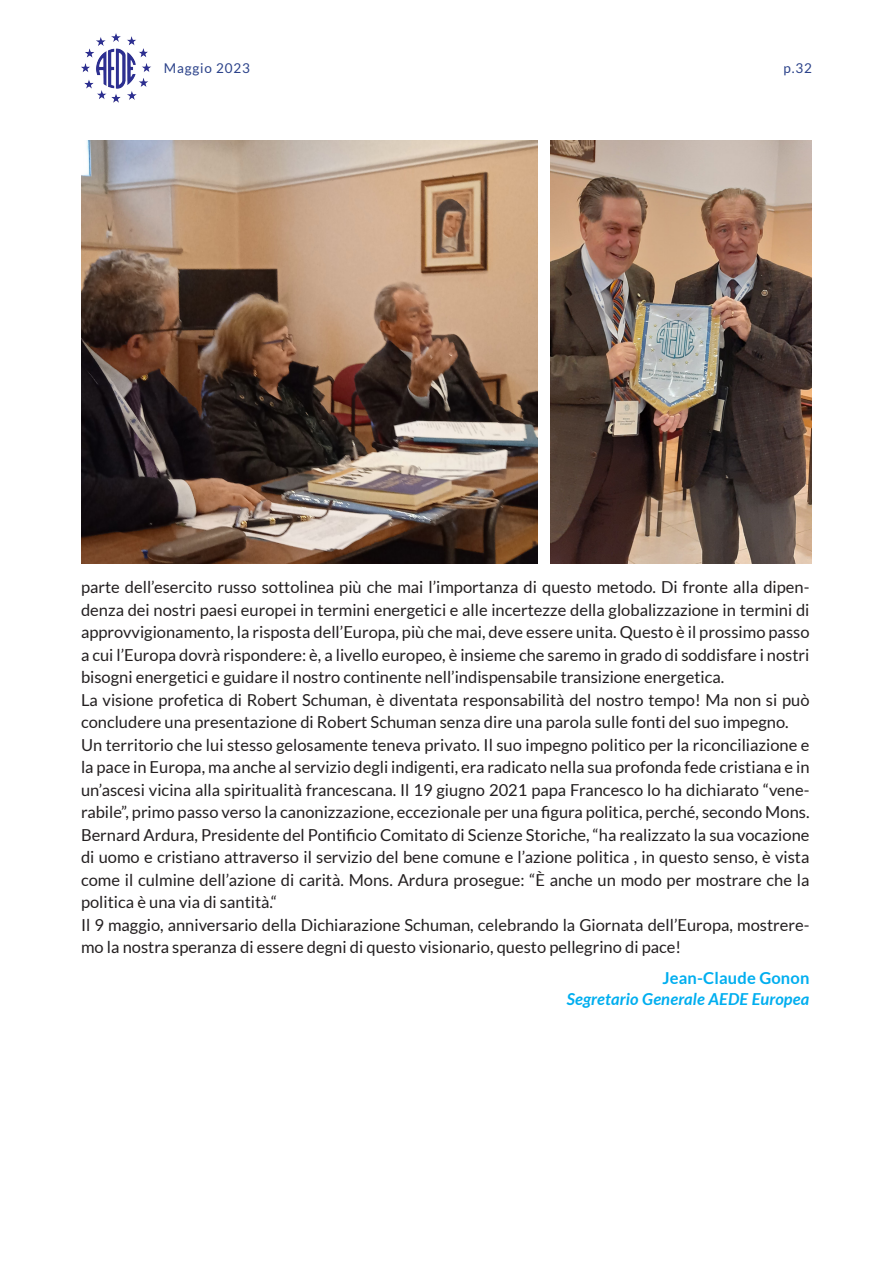
<style>
.page{position:relative;width:893px;height:1263px;background:#fff}
.page>*{position:absolute;margin:0;border:0;box-sizing:border-box;transform-origin:0 0}
.t1{font:16.5px/22.5px "Lato";color:#231f20;text-align:justify}
.t2{font:italic 700 16.5px "Lato";letter-spacing:.01em;color:#00aeef}
.t3{font:700 16.5px "Lato";letter-spacing:.01em;color:#00aeef}
.t4{font:13.5px "Lato";letter-spacing:.06em;color:#2b428a}
</style>
<div class="page">
<img style="left:81px;top:33px;width:70px;height:70px">
<img style="left:550px;top:140px;width:262px;height:423px">
<img style="left:81px;top:140px;width:457px;height:423px">
<p class="t4" style="left:164px;top:61px;width:88px">Maggio 2023</p>
<p class="t4" style="left:783px;top:61px;width:30px">p.32</p>
<p class="t1" style="left:81px;top:576px;width:730px">parte dell’esercito russo sottolinea più che mai l’importanza di questo metodo. Di fronte alla dipen&shy;denza dei nostri paesi europei in termini energetici e alle incertezze della globalizzazione in termini di approvvigionamento, la risposta dell’Europa, più che mai, deve essere unita. Questo è il prossimo passo a cui l’Europa dovrà rispondere: è, a livello europeo, è insieme che saremo in grado di soddisfare i nostri bisogni energetici e guidare il nostro continente nell’indispensabile transizione energetica.</p>
<p class="t1" style="left:81px;top:688px;width:730px">La visione profetica di Robert Schuman, è diventata responsabilità del nostro tempo! Ma non si può concludere una presentazione di Robert Schuman senza dire una parola sulle fonti del suo impegno.</p>
<p class="t1" style="left:81px;top:733px;width:730px">Un territorio che lui stesso gelosamente teneva privato. Il suo impegno politico per la riconciliazione e la pace in Europa, ma anche al servizio degli indigenti, era radicato nella sua profonda fede cristiana e in un’ascesi vicina alla spiritualità francescana. Il 19 giugno 2021 papa Francesco lo ha dichiarato “vene&shy;rabile”, primo passo verso la canonizzazione, eccezionale per una figura politica, perché, secondo Mons.<br>Bernard Ardura, Presidente del Pontificio Comitato di Scienze Storiche, “ha realizzato la sua vocazione di uomo e cristiano attraverso il servizio del bene comune e l’azione politica , in questo senso, è vista come il culmine dell’azione di carità. Mons. Ardura prosegue: “È anche un modo per mostrare che la politica è una via di santità.“</p>
<p class="t1" style="left:81px;top:913px;width:730px">Il 9 maggio, anniversario della Dichiarazione Schuman, celebrando la Giornata dell’Europa, mostrere&shy;mo la nostra speranza di essere degni di questo visionario, questo pellegrino di pace!</p>
<p class="t3" style="left:662px;top:968px;width:148px">Jean-Claude Gonon</p>
<p class="t2" style="left:567px;top:989px;width:244px">Segretario Generale AEDE Europea</p>
</div>
